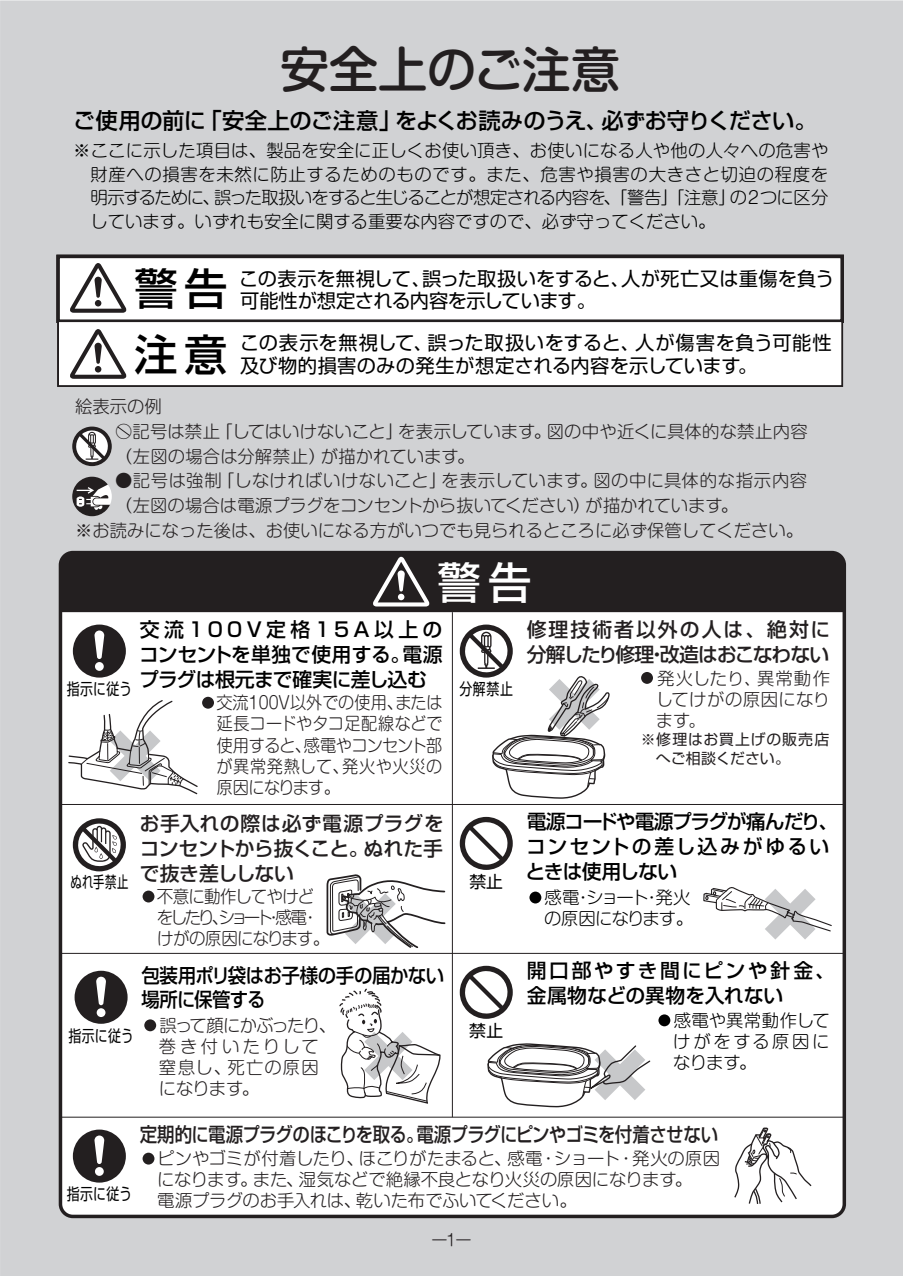
<style>
.page{position:relative;width:903px;height:1276px;background:#fff}
.page>*{position:absolute;margin:0;border:0;box-sizing:border-box;transform-origin:0 0}
.t1{font:500 49px "Shin M Go Pro";color:#231f20}
.t2{font:500 43.23px "Shin Go Pro";color:#000}
.t3{font:500 43.23px "Shin Go Pro";color:#fff}
.t4{font:500 22.4px "Shin Go Pro";letter-spacing:-.025em;color:#000}
.t5{font:500 19.78px/24.8px "Shin Go Pro";letter-spacing:-.02em;color:#000;text-align:justify}
.t6{font:500 19.78px/24.8px "Shin Go Pro";letter-spacing:-.03em;color:#231f20}
.t7{font:500 19.78px "Shin Go Pro";letter-spacing:-.03em;color:#231f20;scale:.88 1}
.t8{font:500 19.78px/24.8px "Shin Go Pro";letter-spacing:.045em;color:#000}
.t9{font:500 19.78px/23.6px "Shin Go Pro";letter-spacing:-.02em;color:#000;scale:.93 1}
.t10{font:19.25px/22.8px "Shin Go Pro";letter-spacing:.02em;color:#000}
.t11{font:19.25px "Shin Go Pro";color:#000}
.t12{font:19.25px "Shin Go Pro";letter-spacing:-.03em;color:#000}
.t13{font:300 17.32px/21px "Shin M Go Pro";color:#231f20}
.t14{font:300 17.32px/23.6px "Shin M Go Pro";color:#000;text-align:justify}
.t15{font:300 17.32px "Shin M Go Pro";letter-spacing:.03em;color:#231f20}
.t16{font:300 17.32px/21px "Shin M Go Pro";letter-spacing:-.06em;color:#231f20}
.t17{font:300 17.32px/21px "Shin Go Pro";letter-spacing:.015em;color:#231f20;text-align:justify}
.t18{font:300 17.32px/21px "Shin M Go Pro";letter-spacing:-.05em;color:#000;text-align:right}
.t19{font:16.8px "Shin Go Pro";color:#000}
.t20{font:16.1px "Shin Go Pro";letter-spacing:.02em;color:#000;scale:.8 1}
.t21{font:16.1px "Shin Go Pro";letter-spacing:.02em;color:#000;scale:.7 1}
.t22{font:300 16.1px "Shin M Go Pro";color:#231f20}
.t23{font:14.88px/18.6px "Shin Go Pro";letter-spacing:.045em;color:#231f20}
</style>
<div class="page">
<div style="left:0;top:0;width:903px;height:1275px;background:#d1d2d4"></div>
<svg style="left:58px;top:550px;width:789px;height:669px;background:#ebeaeb"></svg>
<hr style="left:60px;top:552px;width:784px;height:4px;background:#231f20">
<svg style="left:733px;top:1126px;width:79px;height:79px;background:#e4e4e4"></svg>
<svg style="left:73px;top:1129px;width:53px;height:53px;background:#676465"></svg>
<div style="left:58px;top:256px;width:784px;height:65px;background:#fff"></div>
<div style="left:56px;top:255px;width:788px;height:68px;border:4px solid #231f20"></div>
<div style="left:58px;top:321px;width:784px;height:65px;background:#fff"></div>
<div style="left:57px;top:320px;width:786px;height:67px;border:2px solid #231f20"></div>
<svg style="left:70px;top:263px;width:57px;height:50px"></svg>
<svg style="left:70px;top:329px;width:57px;height:50px"></svg>
<svg style="left:72px;top:426px;width:58px;height:40px"></svg>
<svg style="left:72px;top:476px;width:40px;height:40px"></svg>
<svg style="left:60px;top:556px;width:785px;height:561px;background:#ddd"></svg>
<h1 class="t1" style="left:280px;top:29px;width:342px">安全上のご注意</h1>
<p class="t4" style="left:73px;top:102px;width:745px">ご使用の前に「安全上のご注意」をよくお読みのうえ、必ずお守りください。</p>
<p class="t14" style="left:90px;top:137px;width:739px;text-indent:-17px">※ここに示した項目は、製品を安全に正しくお使い頂き、お使いになる人や他の人々への危害や財産への損害を未然に防止するためのものです。また、危害や損害の大きさと切迫の程度を明示するために、誤った取扱いをすると生じることが想定される内容を、「警告」「注意」の２つに区分しています。いずれも安全に関する重要な内容ですので、必ず守ってください。　</p>
<h2 class="t2" style="left:134px;top:253px;width:94px">警告</h2>
<h2 class="t2" style="left:134px;top:319px;width:94px">注意</h2>
<p class="t11" style="left:239px;top:262px;width:597px">この表示を無視して、誤った取扱いをすると、人が死亡又は重傷を負う</p>
<p class="t12" style="left:240px;top:285px;width:357px">可能性が想定される内容を示しています。</p>
<p class="t10" style="left:240px;top:329px;width:593px">この表示を無視して、誤った取扱いをすると、人が傷害を負う可能性及び物的損害のみの発生が想定される内容を示しています。</p>
<p class="t13" style="left:75px;top:394px;width:88px">絵表示の例</p>
<p class="t13" style="left:115px;top:417px;width:694px;line-height:24.8px">○記号は禁止「してはいけないこと」を表示しています。図の中や近くに具体的な禁止内容（左図の場合は分解禁止）が描かれています。</p>
<p class="t15" style="left:115px;top:467px;width:694px">●記号は強制「しなければいけないこと」を表示しています。図の中に具体的な指示内容</p>
<p class="t13" style="left:115px;top:493px;width:625px">（左図の場合は電源プラグをコンセントから抜いてください）が描かれています。</p>
<p class="t13" style="left:75px;top:518px;width:729px">※お読みになった後は、お使いになる方がいつでも見られるところに必ず保管してください。</p>
<p class="t20" style="left:67px;top:676px;width:83px">指示に従う</p>
<h2 class="t3" style="left:437px;top:546px;width:95px">警告</h2>
<p class="t5" style="left:139px;top:614px;width:305px">交流100V定格15A以上のコンセントを単独で使用する。電源プラグは根元まで確実に差し込む</p>
<p class="t6" style="left:527px;top:614px;width:305px">修理技術者以外の人は、絶対に分解したり修理・改造はおこなわない</p>
<p class="t17" style="left:656px;top:665px;width:176px;text-indent:-17px">●発火したり、異常動作してけがの原因になります。</p>
<p class="t23" style="left:656px;top:728px;width:175px;text-indent:-15px">※修理はお買上げの販売店へご相談ください。</p>
<p class="t20" style="left:460px;top:676px;width:68px">分解禁止</p>
<p class="t13" style="left:217px;top:690px;width:228px;text-align:justify;text-indent:-17px">●交流100V以外での使用、または延長コードやタコ足配線などで使用すると、感電やコンセント部が異常発熱して、発火や火災の原因になります。</p>
<p class="t21" style="left:70px;top:868px;width:84px">ぬれ手禁止</p>
<p class="t6" style="left:140px;top:808px;width:306px;text-align:justify">お手入れの際は必ず電源プラグをコンセントから抜くこと。ぬれた手で抜き差ししない</p>
<p class="t16" style="left:157px;top:884px;width:174px;text-indent:-17px">●不意に動作してやけどをしたり、ショート・感電・けがの原因になります。</p>
<p class="t19" style="left:469px;top:867px;width:35px">禁止</p>
<p class="t5" style="left:526px;top:807px;width:314px;text-align:left">電源コードや電源プラグが痛んだり、コンセントの差し込みがゆるいときは使用しない</p>
<p class="t18" style="left:527px;top:885px;width:168px">●感電・ショート・発火の原因になります。</p>
<p class="t9" style="left:142px;top:961px;width:327px">包装用ポリ袋はお子様の手の届かない場所に保管する</p>
<p class="t8" style="left:527px;top:955px;width:310px">開口部やすき間にピンや針金、金属物などの異物を入れない</p>
<p class="t20" style="left:68px;top:1022px;width:83px">指示に従う</p>
<p class="t13" style="left:159px;top:1012px;width:179px;text-indent:-17px">●誤って顔にかぶったり、巻き付いたりして窒息し、死亡の原因になります。</p>
<p class="t19" style="left:469px;top:1016px;width:36px">禁止</p>
<p class="t14" style="left:673px;top:1007px;width:158px;line-height:21px;text-indent:-17px">●感電や異常動作してけがをする原因になります。</p>
<p class="t20" style="left:67px;top:1181px;width:83px">指示に従う</p>
<p class="t7" style="left:140px;top:1118px;width:659px">定期的に電源プラグのほこりを取る。電源プラグにピンやゴミを付着させない</p>
<p class="t13" style="left:140px;top:1146px;width:582px">●ピンやゴミが付着したり、ほこりがたまると、感電・ショート・発火の原因</p>
<p class="t13" style="left:157px;top:1167px;width:537px">になります。また、湿気などで絶縁不良となり火災の原因になります。</p>
<p class="t13" style="left:140px;top:1188px;width:438px">　電源プラグのお手入れは、乾いた布でふいてください。</p>
<p class="t22" style="left:432px;top:1227px;width:41px">ー1ー</p>
</div>
